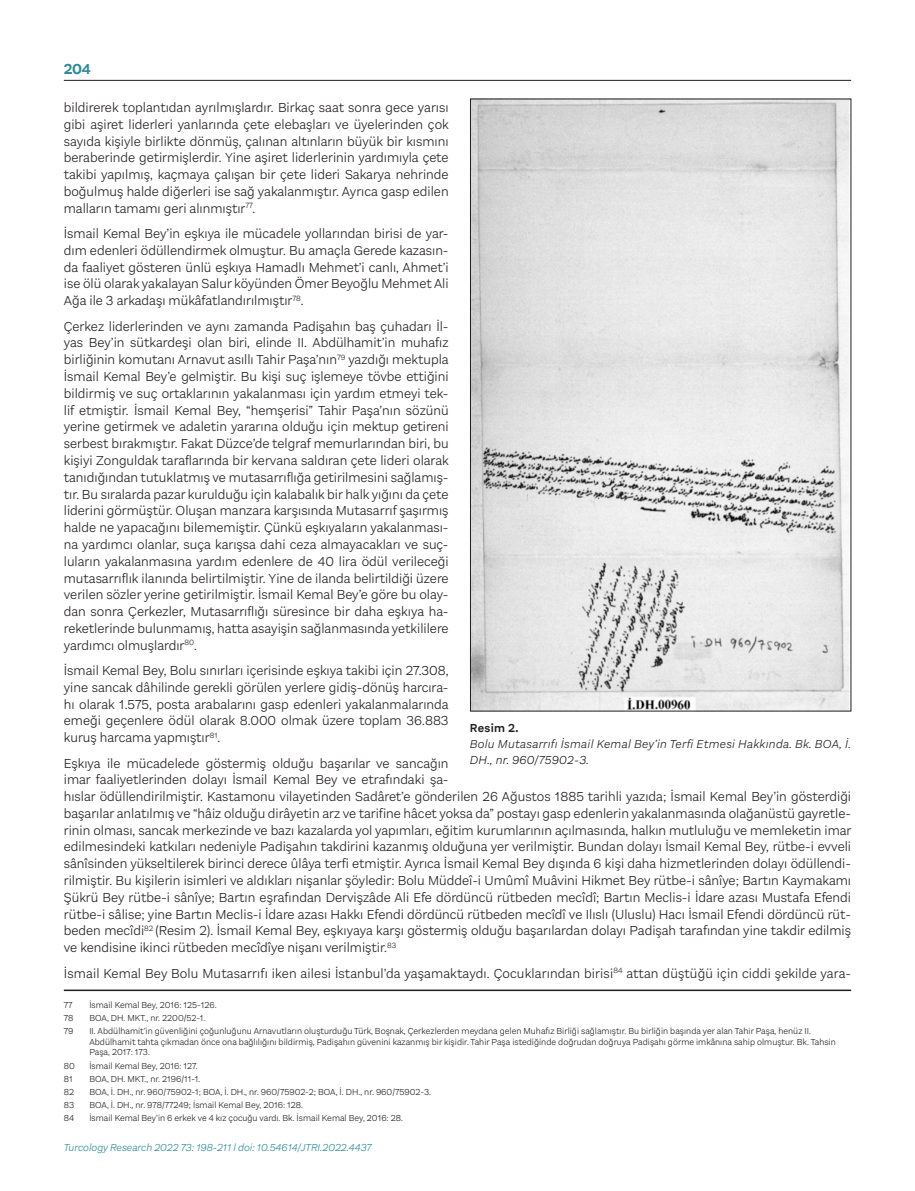
<style>
.page{position:relative;width:915px;height:1191px;background:#fff}
.page>*{position:absolute;margin:0;border:0;box-sizing:border-box;transform-origin:0 0}
.t1{font:700 15px "Aestetico";color:#318a9b}
.t2{font:300 13.5px/16.8px "Aestetico";color:#231f20;text-align:justify}
.t3{font:italic 300 12px/15.8px "Aestetico";letter-spacing:.025em;color:#231f20}
.t4{font:600 12px "Aestetico";letter-spacing:.025em;color:#231f20}
.t5{font:italic 300 10.5px "Aestetico";color:#318a9b}
.dipnot_copy{font:300 9px/10.8px "Aestetico";color:#231f20}
</style>
<div class="page">
<hr style="left:64px;top:989px;width:786px;height:2px;background:#231f20">
<hr style="left:64px;top:80px;width:786px;height:1px;background:#231f20">
<img style="left:472px;top:101px;width:376px;height:608px">
<p class="t1" style="left:64px;top:60px;width:28px">204</p>
<p class="t2" style="left:64px;top:99px;width:386px">bildirerek toplantıdan ayrılmışlardır. Birkaç saat sonra gece yarısı gibi aşiret liderleri yanlarında çete elebaşları ve üyelerinden çok sayıda kişiyle birlikte dönmüş, çalınan altınların büyük bir kısmını beraberinde getirmişlerdir. Yine aşiret liderlerinin yardımıyla çete takibi yapılmış, kaçmaya çalışan bir çete lideri Sakarya nehrinde boğulmuş halde diğerleri ise sağ yakalanmıştır. Ayrıca gasp edilen malların tamamı geri alınmıştır<sup>77</sup>.</p>
<p class="t2" style="left:64px;top:225px;width:386px">İsmail Kemal Bey’in eşkıya ile mücadele yollarından birisi de yar&shy;dım edenleri ödüllendirmek olmuştur. Bu amaçla Gerede kazasın&shy;da faaliyet gösteren ünlü eşkıya Hamadlı Mehmet’i canlı, Ahmet’i ise ölü olarak yakalayan Salur köyünden Ömer Beyoğlu Mehmet Ali Ağa ile 3 arkadaşı mükâfatlandırılmıştır<sup>78</sup>.</p>
<p class="t2" style="left:64px;top:318px;width:386px">Çerkez liderlerinden ve aynı zamanda Padişahın baş çuhadarı İl&shy;yas Bey’in sütkardeşi olan biri, elinde II. Abdülhamit’in muhafız birliğinin komutanı Arnavut asıllı Tahir Paşa’nın<sup>79</sup> yazdığı mektupla İsmail Kemal Bey’e gelmiştir. Bu kişi suç işlemeye tövbe ettiğini bildirmiş ve suç ortaklarının yakalanması için yardım etmeyi tek&shy;lif etmiştir. İsmail Kemal Bey, “hemşerisi” Tahir Paşa’nın sözünü yerine getirmek ve adaletin yararına olduğu için mektup getireni serbest bırakmıştır. Fakat Düzce’de telgraf memurlarından biri, bu kişiyi Zonguldak taraflarında bir kervana saldıran çete lideri olarak tanıdığından tutuklatmış ve mutasarrıflığa getirilmesini sağlamış&shy;tır. Bu sıralarda pazar kurulduğu için kalabalık bir halk yığını da çete liderini görmüştür. Oluşan manzara karşısında Mutasarrıf şaşırmış halde ne yapacağını bilememiştir. Çünkü eşkıyaların yakalanması&shy;na yardımcı olanlar, suça karışsa dahi ceza almayacakları ve suç&shy;luların yakalanmasına yardım edenlere de 40 lira ödül verileceği mutasarrıflık ilanında belirtilmiştir. Yine de ilanda belirtildiği üzere verilen sözler yerine getirilmiştir. İsmail Kemal Bey’e göre bu olay&shy;dan sonra Çerkezler, Mutasarrıflığı süresince bir daha eşkıya ha&shy;reketlerinde bulunmamış, hatta asayişin sağlanmasında yetkililere yardımcı olmuşlardır<sup>80</sup>.</p>
<p class="t2" style="left:64px;top:662px;width:386px">İsmail Kemal Bey, Bolu sınırları içerisinde eşkıya takibi için 27.308, yine sancak dâhilinde gerekli görülen yerlere gidiş-dönüş harcıra&shy;hı olarak 1.575, posta arabalarını gasp edenleri yakalanmalarında emeği geçenlere ödül olarak 8.000 olmak üzere toplam 36.883 kuruş harcama yapmıştır<sup>81</sup>.</p>
<p class="t2" style="left:64px;top:754px;width:789px;text-align:left">Eşkıya ile mücadelede göstermiş olduğu başarılar ve sancağın<br>imar faaliyetlerinden dolayı İsmail Kemal Bey ve etrafındaki şa-<br>hıslar ödüllendirilmiştir. Kastamonu vilayetinden Sadâret’e gönderilen 26 Ağustos 1885 tarihli yazıda; İsmail Kemal Bey’in gösterdiği başarılar anlatılmış ve “hâiz olduğu dirâyetin arz ve tarifine hâcet yoksa da” postayı gasp edenlerin yakalanmasında olağanüstü gayretle&shy;rinin olması, sancak merkezinde ve bazı kazalarda yol yapımları, eğitim kurumlarının açılmasında, halkın mutluluğu ve memleketin imar edilmesindeki katkıları nedeniyle Padişahın takdirini kazanmış olduğuna yer verilmiştir. Bundan dolayı İsmail Kemal Bey, rütbe-i evveli sânîsinden yükseltilerek birinci derece ûlâya terfi etmiştir. Ayrıca İsmail Kemal Bey dışında 6 kişi daha hizmetlerinden dolayı ödüllendi&shy;rilmiştir. Bu kişilerin isimleri ve aldıkları nişanlar şöyledir: Bolu Müddeî-i Umûmî Muâvini Hikmet Bey rütbe-i sânîye; Bartın Kaymakamı Şükrü Bey rütbe-i sânîye; Bartın eşrafından Dervişzâde Ali Efe dördüncü rütbeden mecîdî; Bartın Meclis-i İdare azası Mustafa Efendi rütbe-i sâlise; yine Bartın Meclis-i İdare azası Hakkı Efendi dördüncü rütbeden mecîdî ve Ilıslı (Uluslu) Hacı İsmail Efendi dördüncü rüt&shy;beden mecîdi<sup>82</sup> (Resim 2). İsmail Kemal Bey, eşkıyaya karşı göstermiş olduğu başarılardan dolayı Padişah tarafından yine takdir edilmiş ve kendisine ikinci rütbeden mecîdîye nişanı verilmiştir.<sup>83</sup></p>
<p class="t2" style="left:64px;top:964px;width:788px">İsmail Kemal Bey Bolu Mutasarrıfı iken ailesi İstanbul’da yaşamaktaydı. Çocuklarından birisi<sup>84</sup> attan düştüğü için ciddi şekilde yara-</p>
<p class="dipnot_copy" style="left:64px;top:999px;width:10px">77</p>
<p class="dipnot_copy" style="left:89px;top:999px;width:129px">İsmail Kemal Bey, 2016: 125-126.</p>
<p class="dipnot_copy" style="left:64px;top:1012px;width:11px">78</p>
<p class="dipnot_copy" style="left:89px;top:1012px;width:117px">BOA, DH. MKT., nr. 2200/52-1.</p>
<p class="dipnot_copy" style="left:64px;top:1025px;width:11px">79</p>
<p class="dipnot_copy" style="left:89px;top:1025px;width:747px">II. Abdülhamit’in güvenliğini çoğunluğunu Arnavutların oluşturduğu Türk, Boşnak, Çerkezlerden meydana gelen Muhafız Birliği sağlamıştır. Bu birliğin başında yer alan Tahir Paşa, henüz II.<br>Abdülhamit tahta çıkmadan önce ona bağlılığını bildirmiş, Padişahın güvenini kazanmış bir kişidir. Tahir Paşa istediğinde doğrudan doğruya Padişahı görme imkânına sahip olmuştur. Bk. Tahsin<br>Paşa, 2017: 173.</p>
<p class="dipnot_copy" style="left:64px;top:1060px;width:13px">80</p>
<p class="dipnot_copy" style="left:89px;top:1060px;width:110px">İsmail Kemal Bey, 2016: 127.</p>
<p class="dipnot_copy" style="left:64px;top:1073px;width:10px">81</p>
<p class="dipnot_copy" style="left:89px;top:1073px;width:113px">BOA, DH. MKT., nr. 2196/11-1.</p>
<p class="dipnot_copy" style="left:64px;top:1086px;width:12px">82</p>
<p class="dipnot_copy" style="left:89px;top:1086px;width:343px">BOA, İ. DH., nr. 960/75902-1; BOA, İ. DH., nr. 960/75902-2; BOA, İ. DH., nr. 960/75902-3.</p>
<p class="dipnot_copy" style="left:64px;top:1099px;width:12px">83</p>
<p class="dipnot_copy" style="left:89px;top:1099px;width:215px">BOA, İ. DH., nr. 978/77249; İsmail Kemal Bey, 2016: 128.</p>
<p class="dipnot_copy" style="left:64px;top:1112px;width:12px">84</p>
<p class="dipnot_copy" style="left:89px;top:1112px;width:315px">İsmail Kemal Bey’in 6 erkek ve 4 kız çocuğu vardı. Bk. İsmail Kemal Bey, 2016: 28.</p>
<p class="t4" style="left:469px;top:721px;width:50px">Resim 2.</p>
<p class="t3" style="left:469px;top:736px;width:382px">Bolu Mutasarrıfı İsmail Kemal Bey’in Terfi Etmesi Hakkında. Bk. BOA, İ.<br>DH., nr. 960/75902-3.</p>
<p class="t5" style="left:64px;top:1141px;width:309px">Turcology Research 2022 73: 198-211 l doi: 10.54614/JTRI.2022.4437</p>
</div>
